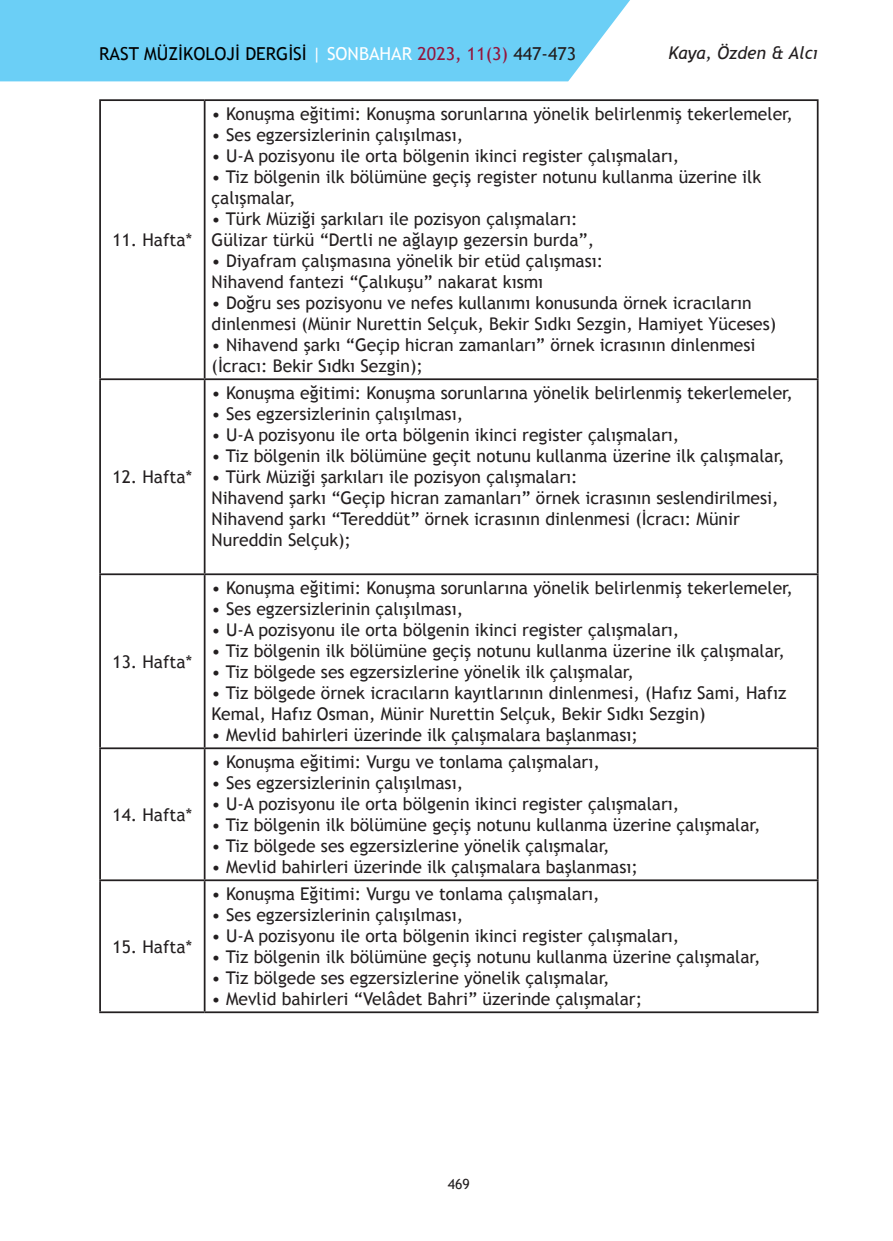
<style>
.page{position:relative;width:893px;height:1241px;background:#fff}
.page>*{position:absolute;margin:0;border:0;box-sizing:border-box;transform-origin:0 0}
.t1{font:17.85px "Trebuchet MS";color:#000}
.t2{font:17.5px/21px "Trebuchet MS";color:#231f20}
.t3{font:italic 17.5px "Trebuchet MS";color:#231f20}
.t4{font:14px "Trebuchet MS";color:#231f20}
.s1{color:#fff}
.s2{color:#94163d}
.s3{color:#231f20}
</style>
<div class="page">
<div style="left:0;top:0;width:630px;height:81px;background:#6bcff6"></div>
<hr style="left:99px;top:99px;width:106px;height:2px;background:#231f20">
<hr style="left:99px;top:101px;width:2px;height:277px;background:#231f20">
<hr style="left:205px;top:99px;width:614px;height:2px;background:#231f20">
<hr style="left:204px;top:101px;width:2px;height:277px;background:#231f20">
<hr style="left:817px;top:101px;width:2px;height:277px;background:#231f20">
<hr style="left:99px;top:378px;width:106px;height:2px;background:#231f20">
<hr style="left:99px;top:380px;width:2px;height:193px;background:#231f20">
<hr style="left:205px;top:378px;width:614px;height:2px;background:#231f20">
<hr style="left:204px;top:380px;width:2px;height:193px;background:#231f20">
<hr style="left:817px;top:380px;width:2px;height:193px;background:#231f20">
<hr style="left:99px;top:573px;width:106px;height:2px;background:#231f20">
<hr style="left:99px;top:575px;width:2px;height:172px;background:#231f20">
<hr style="left:205px;top:573px;width:614px;height:2px;background:#231f20">
<hr style="left:204px;top:575px;width:2px;height:172px;background:#231f20">
<hr style="left:817px;top:575px;width:2px;height:172px;background:#231f20">
<hr style="left:99px;top:747px;width:106px;height:2px;background:#231f20">
<hr style="left:99px;top:749px;width:2px;height:130px;background:#231f20">
<hr style="left:205px;top:747px;width:614px;height:2px;background:#231f20">
<hr style="left:204px;top:749px;width:2px;height:130px;background:#231f20">
<hr style="left:817px;top:749px;width:2px;height:130px;background:#231f20">
<hr style="left:99px;top:879px;width:106px;height:2px;background:#231f20">
<hr style="left:99px;top:881px;width:2px;height:130px;background:#231f20">
<hr style="left:205px;top:879px;width:614px;height:2px;background:#231f20">
<hr style="left:204px;top:881px;width:2px;height:130px;background:#231f20">
<hr style="left:817px;top:881px;width:2px;height:130px;background:#231f20">
<hr style="left:99px;top:1011px;width:106px;height:1px;background:#231f20">
<hr style="left:205px;top:1011px;width:614px;height:1px;background:#231f20">
<p class="t1" style="left:99px;top:43px;width:479px">RAST MÜZİKOLOJİ DERGİSİ <span class="s1">| SONBAHAR</span> <span class="s2">2023, 11(3)</span> <span class="s3">447-473</span></p>
<p class="t3" style="left:668px;top:42px;width:151px">Kaya, Özden &amp; Alcı</p>
<p class="t2" style="left:112px;top:230px;width:81px">11. Hafta*</p>
<p class="t2" style="left:112px;top:466px;width:81px">12. Hafta*</p>
<p class="t2" style="left:112px;top:651px;width:81px">13. Hafta*</p>
<p class="t2" style="left:112px;top:804px;width:81px">14. Hafta*</p>
<p class="t2" style="left:112px;top:936px;width:81px">15. Hafta*</p>
<p class="t2" style="left:212px;top:104px;width:583px">• Konuşma eğitimi: Konuşma sorunlarına yönelik belirlenmiş tekerlemeler,</p>
<p class="t2" style="left:212px;top:125px;width:253px">• Ses egzersizlerinin çalışılması,</p>
<p class="t2" style="left:212px;top:146px;width:469px">• U-A pozisyonu ile orta bölgenin ikinci register çalışmaları,</p>
<p class="t2" style="left:212px;top:167px;width:551px">• Tiz bölgenin ilk bölümüne geçiş register notunu kullanma üzerine ilk çalışmalar,</p>
<p class="t2" style="left:212px;top:209px;width:368px">• Türk Müziği şarkıları ile pozisyon çalışmaları:</p>
<p class="t2" style="left:212px;top:230px;width:384px">Gülizar türkü “Dertli ne ağlayıp gezersin burda”,</p>
<p class="t2" style="left:212px;top:251px;width:393px">• Diyafram çalışmasına yönelik bir etüd çalışması:</p>
<p class="t2" style="left:212px;top:272px;width:333px">Nihavend fantezi “Çalıkuşu” nakarat kısmı</p>
<p class="t2" style="left:212px;top:293px;width:566px">• Doğru ses pozisyonu ve nefes kullanımı konusunda örnek icracıların dinlenmesi (Münir Nurettin Selçuk, Bekir Sıdkı Sezgin, Hamiyet Yüceses)</p>
<p class="t2" style="left:212px;top:335px;width:545px">• Nihavend şarkı “Geçip hicran zamanları” örnek icrasının dinlenmesi (İcracı: Bekir Sıdkı Sezgin);</p>
<p class="t2" style="left:212px;top:382px;width:583px">• Konuşma eğitimi: Konuşma sorunlarına yönelik belirlenmiş tekerlemeler,</p>
<p class="t2" style="left:212px;top:403px;width:253px">• Ses egzersizlerinin çalışılması,</p>
<p class="t2" style="left:212px;top:424px;width:469px">• U-A pozisyonu ile orta bölgenin ikinci register çalışmaları,</p>
<p class="t2" style="left:212px;top:445px;width:574px">• Tiz bölgenin ilk bölümüne geçit notunu kullanma üzerine ilk çalışmalar,</p>
<p class="t2" style="left:212px;top:466px;width:368px">• Türk Müziği şarkıları ile pozisyon çalışmaları:</p>
<p class="t2" style="left:212px;top:487px;width:569px">Nihavend şarkı “Geçip hicran zamanları” örnek icrasının seslendirilmesi,</p>
<p class="t2" style="left:212px;top:508px;width:530px">Nihavend şarkı “Tereddüt” örnek icrasının dinlenmesi (İcracı: Münir<br>Nureddin Selçuk);</p>
<p class="t2" style="left:212px;top:577px;width:583px">• Konuşma eğitimi: Konuşma sorunlarına yönelik belirlenmiş tekerlemeler,</p>
<p class="t2" style="left:212px;top:598px;width:253px">• Ses egzersizlerinin çalışılması,</p>
<p class="t2" style="left:212px;top:619px;width:469px">• U-A pozisyonu ile orta bölgenin ikinci register çalışmaları,</p>
<p class="t2" style="left:212px;top:640px;width:575px">• Tiz bölgenin ilk bölümüne geçiş notunu kullanma üzerine ilk çalışmalar,</p>
<p class="t2" style="left:212px;top:661px;width:424px">• Tiz bölgede ses egzersizlerine yönelik ilk çalışmalar,</p>
<p class="t2" style="left:212px;top:682px;width:576px">• Tiz bölgede örnek icracıların kayıtlarının dinlenmesi, (Hafız Sami, Hafız<br>Kemal, Hafız Osman, Münir Nurettin Selçuk, Bekir Sıdkı Sezgin)</p>
<p class="t2" style="left:212px;top:724px;width:428px">• Mevlid bahirleri üzerinde ilk çalışmalara başlanması;</p>
<p class="t2" style="left:212px;top:751px;width:390px">• Konuşma eğitimi: Vurgu ve tonlama çalışmaları,</p>
<p class="t2" style="left:212px;top:772px;width:253px">• Ses egzersizlerinin çalışılması,</p>
<p class="t2" style="left:212px;top:793px;width:469px">• U-A pozisyonu ile orta bölgenin ikinci register çalışmaları,</p>
<p class="t2" style="left:212px;top:814px;width:550px">• Tiz bölgenin ilk bölümüne geçiş notunu kullanma üzerine çalışmalar,</p>
<p class="t2" style="left:212px;top:835px;width:399px">• Tiz bölgede ses egzersizlerine yönelik çalışmalar,</p>
<p class="t2" style="left:212px;top:856px;width:428px">• Mevlid bahirleri üzerinde ilk çalışmalara başlanması;</p>
<p class="t2" style="left:212px;top:883px;width:389px">• Konuşma Eğitimi: Vurgu ve tonlama çalışmaları,</p>
<p class="t2" style="left:212px;top:904px;width:253px">• Ses egzersizlerinin çalışılması,</p>
<p class="t2" style="left:212px;top:925px;width:469px">• U-A pozisyonu ile orta bölgenin ikinci register çalışmaları,</p>
<p class="t2" style="left:212px;top:946px;width:550px">• Tiz bölgenin ilk bölümüne geçiş notunu kullanma üzerine çalışmalar,</p>
<p class="t2" style="left:212px;top:967px;width:399px">• Tiz bölgede ses egzersizlerine yönelik çalışmalar,</p>
<p class="t2" style="left:212px;top:988px;width:432px">• Mevlid bahirleri “Velâdet Bahri” üzerinde çalışmalar;</p>
<p class="t4" style="left:448px;top:1175px;width:24px">469</p>
</div>
